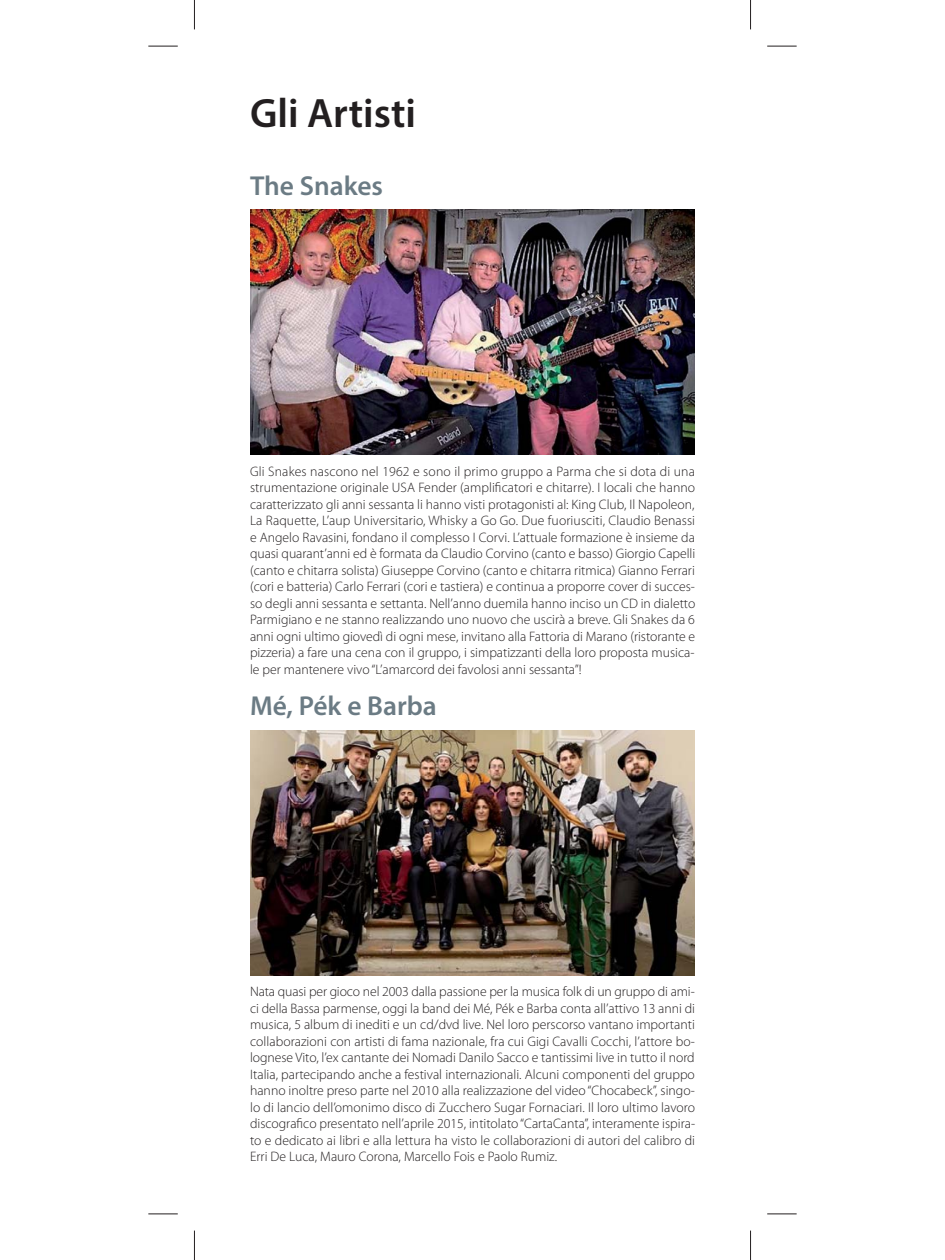
<style>
.page{position:relative;width:945px;height:1260px;background:#fff}
.page>*{position:absolute;margin:0;border:0;box-sizing:border-box;transform-origin:0 0}
.t1{font:600 41.12px "Myriad Pro";color:#231f20}
.t2{font:600 27.47px "Myriad Pro";color:#6b7b84}
.t3{font:300 13.65px/16.4px "Myriad Pro";color:#231f20;text-align:justify}
</style>
<div class="page">
<img style="left:250px;top:210px;width:445px;height:245px">
<img style="left:250px;top:730px;width:445px;height:245px">
<hr style="left:148px;top:46px;width:30px;height:1px;background:#231f20">
<hr style="left:767px;top:46px;width:30px;height:1px;background:#231f20">
<hr style="left:148px;top:1214px;width:30px;height:1px;background:#231f20">
<hr style="left:767px;top:1214px;width:30px;height:1px;background:#231f20">
<svg style="left:194px;top:0;width:1px;height:29px"></svg>
<svg style="left:194px;top:1231px;width:1px;height:29px"></svg>
<svg style="left:750px;top:0;width:1px;height:29px"></svg>
<svg style="left:750px;top:1231px;width:1px;height:29px"></svg>
<h1 class="t1" style="left:250px;top:98px;width:167px">Gli Artisti</h1>
<h2 class="t2" style="left:250px;top:175px;width:135px">The Snakes</h2>
<p class="t3" style="left:250px;top:464px;width:447px">Gli Snakes nascono nel 1962 e sono il primo gruppo a Parma che si dota di una strumentazione originale USA Fender (amplificatori e chitarre). I locali che hanno caratterizzato gli anni sessanta li hanno visti protagonisti al: King Club, Il Napoleon, La Raquette, L’aup Universitario, Whisky a Go Go. Due fuoriusciti, Claudio Benassi e Angelo Ravasini, fondano il complesso I Corvi. L’attuale formazione è insieme da quasi quarant’anni ed è formata da Claudio Corvino (canto e basso) Giorgio Capelli (canto e chitarra solista) Giuseppe Corvino (canto e chitarra ritmica) Gianno Ferrari (cori e batteria) Carlo Ferrari (cori e tastiera) e continua a proporre cover di succes&shy;so degli anni sessanta e settanta. Nell’anno duemila hanno inciso un CD in dialetto Parmigiano e ne stanno realizzando uno nuovo che uscirà a breve. Gli Snakes da 6 anni ogni ultimo giovedì di ogni mese, invitano alla Fattoria di Marano (ristorante e pizzeria) a fare una cena con il gruppo, i simpatizzanti della loro proposta musica&shy;le per mantenere vivo “L’amarcord dei favolosi anni sessanta”!</p>
<h2 class="t2" style="left:250px;top:695px;width:188px">Mé, Pék e Barba</h2>
<p class="t3" style="left:250px;top:985px;width:447px">Nata quasi per gioco nel 2003 dalla passione per la musica folk di un gruppo di ami&shy;ci della Bassa parmense, oggi la band dei Mé, Pék e Barba conta all’attivo 13 anni di musica, 5 album di inediti e un cd/dvd live. Nel loro perscorso vantano importanti collaborazioni con artisti di fama nazionale, fra cui Gigi Cavalli Cocchi, l’attore bo&shy;lognese Vito, l’ex cantante dei Nomadi Danilo Sacco e tantissimi live in tutto il nord Italia, partecipando anche a festival internazionali. Alcuni componenti del gruppo hanno inoltre preso parte nel 2010 alla realizzazione del video “Chocabeck”, singo&shy;lo di lancio dell’omonimo disco di Zucchero Sugar Fornaciari. Il loro ultimo lavoro discografico presentato nell’aprile 2015, intitolato “CartaCanta”, interamente ispira&shy;to e dedicato ai libri e alla lettura ha visto le collaborazioni di autori del calibro di Erri De Luca, Mauro Corona, Marcello Fois e Paolo Rumiz.</p>
</div>
